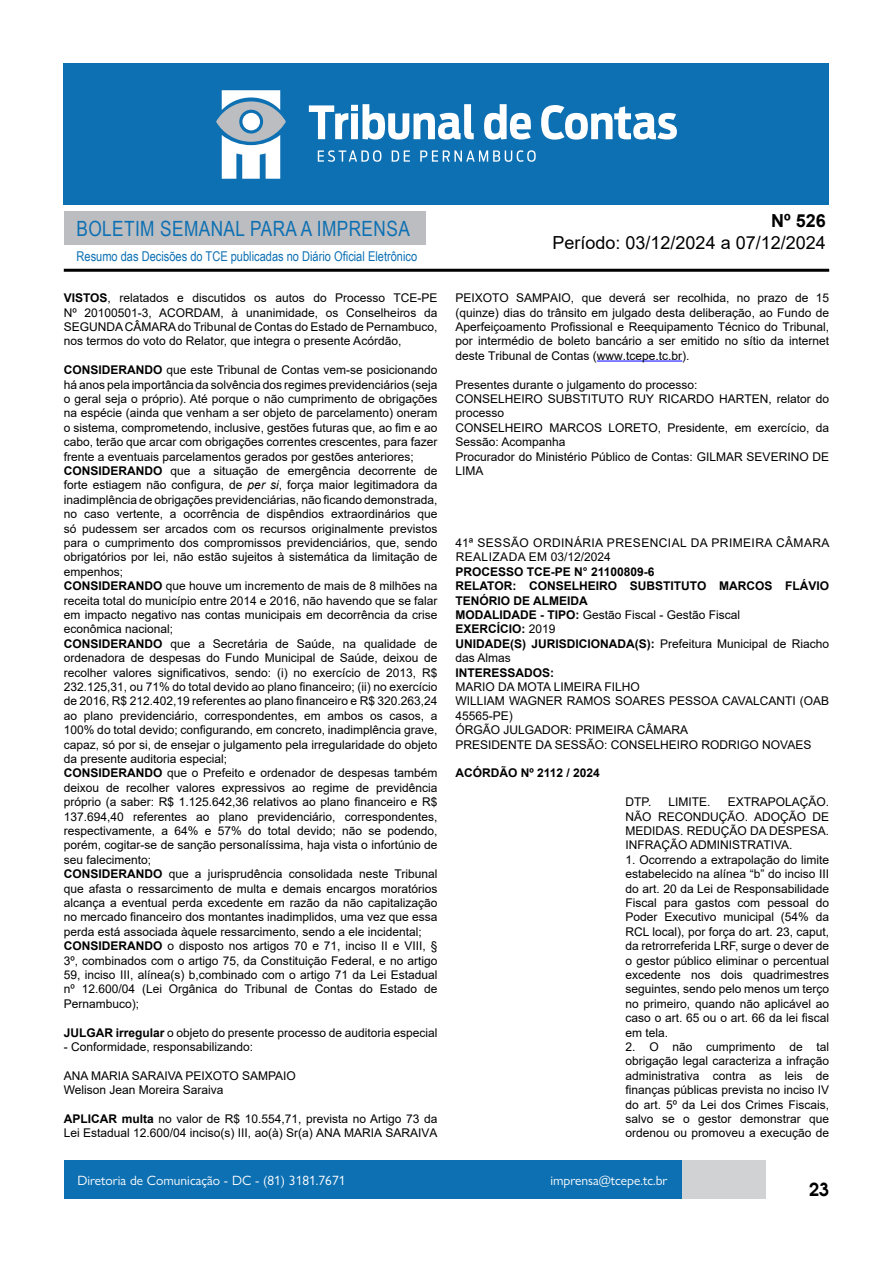
<style>
.page{position:relative;width:893px;height:1263px;background:#fff}
.page>*{position:absolute;margin:0;border:0;box-sizing:border-box;transform-origin:0 0}
.t1{font:21px "Arial Narrow";letter-spacing:.02em;color:#0d70b3}
.t2{font:18px "Arial";color:#000}
.t3{font:700 18px "Arial";color:#000}
.t4{font:600 18px "Avant Garde";color:#000}
.t5{font:13.5px "Gill Sans Nova";color:#fff}
.t6{font:13.5px "Arial Narrow";color:#0d70b3}
.t7{font:12px/14.4px "Arial";color:#000;text-align:justify}
.t8{font:700 12px/14.4px "Arial";color:#000}
.t9{font:12px/14.4px "Arial";letter-spacing:.035em;color:#000}
.s1{font-weight:700}
.s2{font-style:italic}
.s3{font-weight:400}
</style>
<div class="page">
<div style="left:148px;top:1160px;width:617px;height:39px;background:#d1d2d4"></div>
<div style="left:64px;top:211px;width:361px;height:33px;background:#bcbdc0"></div>
<hr style="left:64px;top:269px;width:765px;height:3px;background:#000">
<div style="left:64px;top:64px;width:765px;height:141px;background:#0d70b3"></div>
<svg style="left:309px;top:104px;width:165px;height:36px"></svg>
<svg style="left:484px;top:104px;width:47px;height:36px"></svg>
<svg style="left:541px;top:105px;width:136px;height:35px"></svg>
<svg style="left:318px;top:150px;width:63px;height:12px"></svg>
<svg style="left:392px;top:150px;width:18px;height:12px"></svg>
<svg style="left:420px;top:150px;width:116px;height:12px"></svg>
<svg style="left:216px;top:90px;width:70px;height:89px"></svg>
<div style="left:64px;top:1160px;width:617px;height:39px;background:#0d70b3"></div>
<hr style="left:597px;top:361px;width:85px;height:1px;background:#00f">
<h1 class="t1" style="left:77px;top:213px;width:335px">BOLETIM SEMANAL PARA A IMPRENSA</h1>
<p class="t6" style="left:77px;top:246px;width:342px">Resumo das Decisões do TCE publicadas no Diário Oficial Eletrônico</p>
<p class="t7" style="left:64px;top:291px;width:375px"><span class="s1">VISTOS</span>, relatados e discutidos os autos do Processo TCE-PE Nº 20100501-3, ACORDAM, à unanimidade, os Conselheiros da SEGUNDA CÂMARA do Tribunal de Contas do Estado de Pernambuco, nos termos do voto do Relator, que integra o presente Acórdão,</p>
<p class="t7" style="left:64px;top:363px;width:375px"><span class="s1">CONSIDERANDO</span> que este Tribunal de Contas vem-se posicionando há anos pela importância da solvência dos regimes previdenciários (seja o geral seja o próprio). Até porque o não cumprimento de obrigações na espécie (ainda que venham a ser objeto de parcelamento) oneram o sistema, comprometendo, inclusive, gestões futuras que, ao fim e ao cabo, terão que arcar com obrigações correntes crescentes, para fazer frente a eventuais parcelamentos gerados por gestões anteriores;</p>
<p class="t7" style="left:64px;top:463px;width:375px"><span class="s1">CONSIDERANDO</span> que a situação de emergência decorrente de forte estiagem não configura, de <span class="s2">per si</span>, força maior legitimadora da inadimplência de obrigações previdenciárias, não ficando demonstrada, no caso vertente, a ocorrência de dispêndios extraordinários que só pudessem ser arcados com os recursos originalmente previstos para o cumprimento dos compromissos previdenciários, que, sendo obrigatórios por lei, não estão sujeitos à sistemática da limitação de empenhos;</p>
<p class="t7" style="left:64px;top:579px;width:375px"><span class="s1">CONSIDERANDO</span> que houve um incremento de mais de 8 milhões na receita total do município entre 2014 e 2016, não havendo que se falar em impacto negativo nas contas municipais em decorrência da crise econômica nacional;</p>
<p class="t7" style="left:64px;top:636px;width:375px"><span class="s1">CONSIDERANDO</span> que a Secretária de Saúde, na qualidade de ordenadora de despesas do Fundo Municipal de Saúde, deixou de recolher valores significativos, sendo: (i) no exercício de 2013, R$ 232.125,31, ou 71% do total devido ao plano financeiro; (ii) no exercício de 2016, R$ 212.402,19 referentes ao plano financeiro e R$ 320.263,24 ao plano previdenciário, correspondentes, em ambos os casos, a 100% do total devido; configurando, em concreto, inadimplência grave, capaz, só por si, de ensejar o julgamento pela irregularidade do objeto da presente auditoria especial;</p>
<p class="t7" style="left:64px;top:766px;width:375px"><span class="s1">CONSIDERANDO</span> que o Prefeito e ordenador de despesas também deixou de recolher valores expressivos ao regime de previdência próprio (a saber: R$ 1.125.642,36 relativos ao plano financeiro e R$ 137.694,40 referentes ao plano previdenciário, correspondentes, respectivamente, a 64% e 57% do total devido; não se podendo, porém, cogitar-se de sanção personalíssima, haja vista o infortúnio de seu falecimento;</p>
<p class="t7" style="left:64px;top:867px;width:375px"><span class="s1">CONSIDERANDO</span> que a jurisprudência consolidada neste Tribunal que afasta o ressarcimento de multa e demais encargos moratórios alcança a eventual perda excedente em razão da não capitalização no mercado financeiro dos montantes inadimplidos, uma vez que essa perda está associada àquele ressarcimento, sendo a ele incidental;</p>
<p class="t7" style="left:64px;top:939px;width:375px"><span class="s1">CONSIDERANDO</span> o disposto nos artigos 70 e 71, inciso II e VIII, § 3º, combinados com o artigo 75, da Constituição Federal, e no artigo 59, inciso III, alínea(s) b,combinado com o artigo 71 da Lei Estadual nº 12.600/04 (Lei Orgânica do Tribunal de Contas do Estado de Pernambuco);</p>
<p class="t7" style="left:64px;top:1025px;width:375px"><span class="s1">JULGAR irregular</span> o objeto do presente processo de auditoria especial</p>
<p class="t7" style="left:64px;top:1039px;width:191px">- Conformidade, responsabilizando:</p>
<p class="t7" style="left:64px;top:1068px;width:234px">ANA MARIA SARAIVA PEIXOTO SAMPAIO</p>
<p class="t7" style="left:64px;top:1083px;width:161px">Welison Jean Moreira Saraiva</p>
<p class="t7" style="left:64px;top:1111px;width:375px"><span class="s1">APLICAR multa</span> no valor de R$ 10.554,71, prevista no Artigo 73 da<br>Lei Estadual 12.600/04 inciso(s) III, ao(à) Sr(a) ANA MARIA SARAIVA</p>
<h2 class="t3" style="left:771px;top:208px;width:56px">Nº 526</h2>
<h2 class="t2" style="left:552px;top:230px;width:275px">Período: 03/12/2024 a 07/12/2024</h2>
<p class="t7" style="left:455px;top:291px;width:375px">PEIXOTO SAMPAIO, que deverá ser recolhida, no prazo de 15 (quinze) dias do trânsito em julgado desta deliberação, ao Fundo de Aperfeiçoamento Profissional e Reequipamento Técnico do Tribunal, por intermédio de boleto bancário a ser emitido no sítio da internet deste Tribunal de Contas (www.tcepe.tc.br).</p>
<p class="t7" style="left:455px;top:377px;width:244px">Presentes durante o julgamento do processo:</p>
<p class="t7" style="left:455px;top:391px;width:375px">CONSELHEIRO SUBSTITUTO RUY RICARDO HARTEN, relator do processo</p>
<p class="t7" style="left:455px;top:420px;width:375px">CONSELHEIRO MARCOS LORETO, Presidente, em exercício, da<br>Sessão: Acompanha</p>
<p class="t7" style="left:455px;top:449px;width:375px">Procurador do Ministério Público de Contas: GILMAR SEVERINO DE<br>LIMA</p>
<p class="t9" style="left:455px;top:535px;width:376px">41ª SESSÃO ORDINÁRIA PRESENCIAL DA PRIMEIRA CÂMARA<br>REALIZADA EM 03/12/2024</p>
<p class="t8" style="left:455px;top:564px;width:200px">PROCESSO TCE-PE N° 21100809-6</p>
<p class="t8" style="left:455px;top:579px;width:375px">RELATOR: CONSELHEIRO SUBSTITUTO MARCOS FLÁVIO<br>TENÓRIO DE ALMEIDA</p>
<p class="t7" style="left:455px;top:607px;width:286px"><span class="s1">MODALIDADE - TIPO:</span> Gestão Fiscal - Gestão Fiscal</p>
<p class="t8" style="left:455px;top:622px;width:102px">EXERCÍCIO: <span class="s3">2019</span></p>
<p class="t7" style="left:455px;top:636px;width:375px"><span class="s1">UNIDADE(S) JURISDICIONADA(S):</span> Prefeitura Municipal de Riacho das Almas</p>
<p class="t8" style="left:455px;top:665px;width:100px">INTERESSADOS:</p>
<p class="t7" style="left:455px;top:679px;width:186px">MARIO DA MOTA LIMEIRA FILHO</p>
<p class="t7" style="left:455px;top:694px;width:375px">WILLIAM WAGNER RAMOS SOARES PESSOA CAVALCANTI (OAB<br>45565-PE)</p>
<p class="t7" style="left:455px;top:723px;width:234px">ÓRGÃO JULGADOR: PRIMEIRA CÂMARA</p>
<p class="t7" style="left:455px;top:737px;width:357px">PRESIDENTE DA SESSÃO: CONSELHEIRO RODRIGO NOVAES</p>
<p class="t8" style="left:455px;top:766px;width:146px">ACÓRDÃO Nº 2112 / 2024</p>
<p class="t7" style="left:626px;top:795px;width:27px">DTP.</p>
<p class="t7" style="left:669px;top:795px;width:44px">LIMITE.</p>
<p class="t7" style="left:626px;top:795px;width:205px;text-indent:102px">EXTRAPOLAÇÃO.<br>NÃO RECONDUÇÃO. ADOÇÃO DE MEDIDAS. REDUÇÃO DA DESPESA.<br>INFRAÇÃO ADMINISTRATIVA.</p>
<p class="t7" style="left:626px;top:852px;width:205px">1. Ocorrendo a extrapolação do limite estabelecido na alínea “b” do inciso III do art. 20 da Lei de Responsabilidade Fiscal para gastos com pessoal do Poder Executivo municipal (54% da RCL local), por força do art. 23, caput, da retrorreferida LRF, surge o dever de o gestor público eliminar o percentual excedente nos dois quadrimestres seguintes, sendo pelo menos um terço no primeiro, quando não aplicável ao caso o art. 65 ou o art. 66 da lei fiscal em tela.</p>
<p class="t7" style="left:626px;top:1039px;width:205px">2. O não cumprimento de tal obrigação legal caracteriza a infração administrativa contra as leis de finanças públicas prevista no inciso IV do art. 5º da Lei dos Crimes Fiscais, salvo se o gestor demonstrar que ordenou ou promoveu a execução de</p>
<p class="t5" style="left:77px;top:1172px;width:270px">Diretoria de Comunicação - DC - (81) 3181.7671</p>
<p class="t5" style="left:550px;top:1172px;width:119px">imprensa@tcepe.tc.br</p>
<h2 class="t4" style="left:809px;top:1177px;width:22px">23</h2>
</div>
